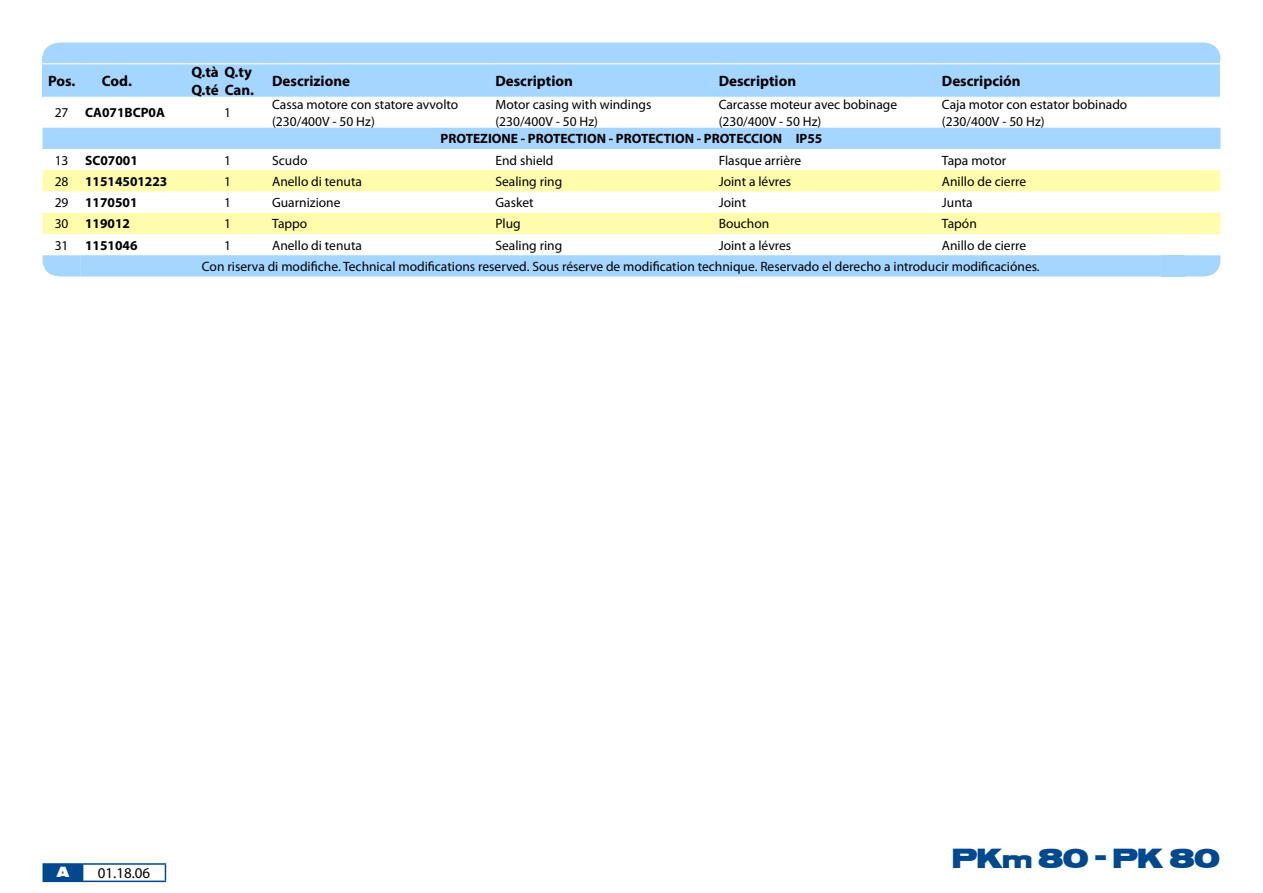
<style>
.page{position:relative;width:1263px;height:893px;background:#fff}
.page>*{position:absolute;margin:0;border:0;box-sizing:border-box;transform-origin:0 0}
.t1{font:22.5px "PEDROLLO";color:#00498f}
.t2{font:700 15px/18px "Myriad Pro";color:#000}
.t3{font:15px "Myriad Pro";color:#000}
.t4{font:13.5px/16.2px "Myriad Pro";color:#000}
.t5{font:700 13.5px "Myriad Pro";color:#000}
.t6{font:12px "PEDROLLO";color:#fff}
.s1{font-weight:400}
</style>
<div class="page">
<div style="left:43px;top:43px;width:1177px;height:14px;background:#a5d6ff"></div>
<div style="left:43px;top:57px;width:1177px;height:41px;background:#a5d6ff"></div>
<svg style="left:43px;top:127px;width:1177px;height:1px"></svg>
<svg style="left:43px;top:128px;width:1177px;height:148px"></svg>
<svg style="left:43px;top:170px;width:1177px;height:64px;fill:#fffdab"></svg>
<hr style="left:43px;top:63px;width:38px;height:1px;background:#fff">
<hr style="left:81px;top:63px;width:106px;height:1px;background:#fff">
<hr style="left:187px;top:63px;width:81px;height:1px;background:#fff">
<hr style="left:1161px;top:63px;width:59px;height:1px;background:#fff">
<hr style="left:43px;top:97px;width:38px;height:1px;background:#fff">
<hr style="left:81px;top:97px;width:106px;height:1px;background:#fff">
<hr style="left:187px;top:97px;width:81px;height:1px;background:#fff">
<hr style="left:1161px;top:97px;width:59px;height:1px;background:#fff">
<hr style="left:268px;top:63px;width:223px;height:1px;background:#fff">
<hr style="left:268px;top:97px;width:223px;height:1px;background:#fff">
<hr style="left:491px;top:63px;width:223px;height:1px;background:#fff">
<hr style="left:491px;top:97px;width:223px;height:1px;background:#fff">
<hr style="left:714px;top:63px;width:224px;height:1px;background:#fff">
<hr style="left:714px;top:97px;width:224px;height:1px;background:#fff">
<hr style="left:938px;top:63px;width:223px;height:1px;background:#fff">
<hr style="left:938px;top:97px;width:223px;height:1px;background:#fff">
<svg style="left:43px;top:255px;width:38px;height:22px"></svg>
<svg style="left:1184px;top:255px;width:36px;height:22px"></svg>
<div style="left:1161px;top:255px;width:23px;height:21px;background:#a5d6ff"></div>
<div style="left:43px;top:864px;width:40px;height:17px;background:#00498f"></div>
<hr style="left:83px;top:863px;width:83px;height:2px;background:#00498f">
<svg style="left:165px;top:865px;width:1px;height:16px"></svg>
<hr style="left:83px;top:881px;width:83px;height:1px;background:#00498f">
<hr style="left:43px;top:863px;width:40px;height:2px;background:#00498f">
<hr style="left:43px;top:881px;width:40px;height:1px;background:#00498f">
<p class="t2" style="left:48px;top:72px;width:29px">Pos.</p>
<p class="t2" style="left:102px;top:72px;width:32px">Cod.</p>
<p class="t2" style="left:191px;top:63px;width:64px">Q.tà Q.ty<br>Q.té Can.</p>
<p class="t2" style="left:272px;top:72px;width:79px">Descrizione</p>
<p class="t2" style="left:495px;top:72px;width:79px">Description</p>
<p class="t2" style="left:719px;top:72px;width:79px">Description</p>
<p class="t2" style="left:942px;top:72px;width:80px">Descripción</p>
<p class="t5" style="left:55px;top:104px;width:112px"><span class="s1">27</span> CA071BCP0A</p>
<p class="t4" style="left:224px;top:105px;width:8px">1</p>
<p class="t4" style="left:272px;top:97px;width:188px">Cassa motore con statore avvolto (230/400V - 50 Hz)</p>
<p class="t4" style="left:495px;top:97px;width:158px">Motor casing with windings (230/400V - 50 Hz)</p>
<p class="t4" style="left:719px;top:97px;width:180px">Carcasse moteur avec bobinage (230/400V - 50 Hz)</p>
<p class="t4" style="left:942px;top:97px;width:187px">Caja motor con estator bobinado (230/400V - 50 Hz)</p>
<p class="t5" style="left:441px;top:130px;width:383px">PROTEZIONE - PROTECTION - PROTECTION - PROTECCION IP55</p>
<p class="t5" style="left:55px;top:151px;width:85px"><span class="s1">13</span> SC07001</p>
<p class="t4" style="left:224px;top:152px;width:8px">1</p>
<p class="t4" style="left:272px;top:152px;width:37px">Scudo</p>
<p class="t4" style="left:495px;top:152px;width:60px">End shield</p>
<p class="t4" style="left:719px;top:152px;width:84px">Flasque arrière</p>
<p class="t4" style="left:942px;top:152px;width:66px">Tapa motor</p>
<p class="t5" style="left:55px;top:173px;width:114px"><span class="s1">28</span> 11514501223</p>
<p class="t4" style="left:224px;top:173px;width:8px">1</p>
<p class="t4" style="left:272px;top:173px;width:91px">Anello di tenuta</p>
<p class="t4" style="left:495px;top:173px;width:68px">Sealing ring</p>
<p class="t4" style="left:719px;top:173px;width:74px">Joint a lévres</p>
<p class="t4" style="left:942px;top:173px;width:86px">Anillo de cierre</p>
<p class="t5" style="left:55px;top:194px;width:84px"><span class="s1">29</span> 1170501</p>
<p class="t4" style="left:224px;top:194px;width:8px">1</p>
<p class="t4" style="left:272px;top:194px;width:70px">Guarnizione</p>
<p class="t4" style="left:495px;top:194px;width:40px">Gasket</p>
<p class="t4" style="left:719px;top:194px;width:29px">Joint</p>
<p class="t4" style="left:942px;top:194px;width:32px">Junta</p>
<p class="t5" style="left:55px;top:215px;width:77px"><span class="s1">30</span> 119012</p>
<p class="t4" style="left:224px;top:216px;width:8px">1</p>
<p class="t4" style="left:272px;top:216px;width:37px">Tappo</p>
<p class="t4" style="left:495px;top:216px;width:27px">Plug</p>
<p class="t4" style="left:719px;top:216px;width:52px">Bouchon</p>
<p class="t4" style="left:942px;top:216px;width:36px">Tapón</p>
<p class="t5" style="left:55px;top:236px;width:84px"><span class="s1">31</span> 1151046</p>
<p class="t4" style="left:224px;top:237px;width:8px">1</p>
<p class="t4" style="left:272px;top:237px;width:91px">Anello di tenuta</p>
<p class="t4" style="left:495px;top:237px;width:68px">Sealing ring</p>
<p class="t4" style="left:719px;top:237px;width:74px">Joint a lévres</p>
<p class="t4" style="left:202px;top:234px;width:839px;line-height:21.3px;text-indent:740px">Anillo de cierre<br>Con riserva di modifiche. Technical modifications reserved. Sous réserve de modification technique. Reservado el derecho a introducir modificaciónes.</p>
<p class="t6" style="left:56px;top:866px;width:15px">A</p>
<p class="t3" style="left:98px;top:864px;width:54px">01.18.06</p>
<h1 class="t1" style="left:953px;top:847px;width:269px">PKm 80 - PK 80</h1>
</div>
